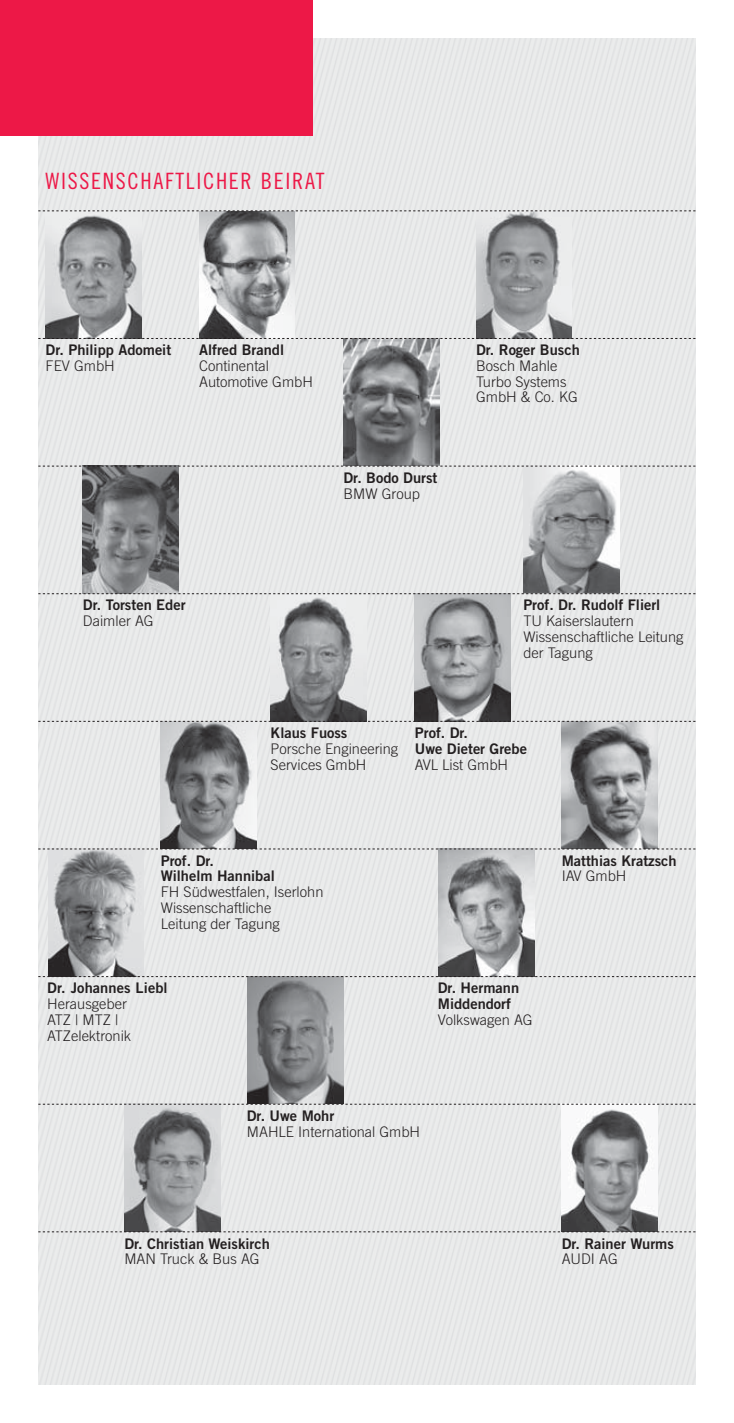
<style>
.page{position:relative;width:734px;height:1423px;background:#fff}
.page>*{position:absolute;margin:0;border:0;box-sizing:border-box;transform-origin:0 0}
.t1{font:22.5px "Trade Gothic LT Std Cn 18";letter-spacing:.075em;color:#ed1847}
.t2{font:300 14.62px/15.8px "Trade Gothic LT Std";color:#231f20}
.t3{font:14.62px/15.8px "Trade Gothic LT Std Bd 2";color:#231f20}
</style>
<div class="page">
<div style="left:38px;top:38px;width:657px;height:1346px;background:#e9eaea"></div>
<div style="left:0;top:0;width:313px;height:136px;background:#ed1847"></div>
<img style="left:83px;top:466px;width:96px;height:127px">
<img style="left:343px;top:339px;width:96px;height:126px">
<img style="left:523px;top:466px;width:96px;height:127px">
<img style="left:270px;top:594px;width:96px;height:127px">
<img style="left:415px;top:594px;width:95px;height:127px">
<img style="left:161px;top:722px;width:95px;height:126px">
<img style="left:439px;top:849px;width:95px;height:127px">
<img style="left:48px;top:849px;width:96px;height:127px">
<img style="left:248px;top:977px;width:95px;height:126px">
<img style="left:124px;top:1104px;width:96px;height:127px">
<img style="left:561px;top:1104px;width:96px;height:127px">
<img style="left:561px;top:722px;width:96px;height:126px">
<img style="left:199px;top:212px;width:96px;height:126px">
<img style="left:476px;top:211px;width:95px;height:127px">
<img style="left:46px;top:211px;width:95px;height:127px">
<svg style="left:38px;top:465px;width:657px;height:1px"></svg>
<svg style="left:38px;top:848px;width:657px;height:1px"></svg>
<svg style="left:38px;top:976px;width:657px;height:1px"></svg>
<svg style="left:38px;top:1103px;width:657px;height:1px"></svg>
<svg style="left:38px;top:1231px;width:657px;height:1px"></svg>
<svg style="left:38px;top:593px;width:657px;height:1px"></svg>
<svg style="left:38px;top:338px;width:657px;height:1px"></svg>
<svg style="left:38px;top:210px;width:657px;height:1px"></svg>
<svg style="left:38px;top:721px;width:657px;height:1px"></svg>
<h1 class="t1" style="left:46px;top:172px;width:280px">WISSENSCHAFTLICHER BEIRAT</h1>
<p class="t3" style="left:46px;top:344px;width:127px">Dr. Philipp Adomeit</p>
<p class="t2" style="left:46px;top:359px;width:71px">FEV GmbH</p>
<p class="t3" style="left:199px;top:344px;width:86px">Alfred Brandl</p>
<p class="t2" style="left:199px;top:359px;width:115px">Continental<br>Automotive GmbH</p>
<p class="t3" style="left:343px;top:471px;width:95px">Dr. Bodo Durst</p>
<p class="t2" style="left:343px;top:487px;width:78px">BMW Group</p>
<p class="t3" style="left:83px;top:599px;width:104px">Dr. Torsten Eder</p>
<p class="t2" style="left:83px;top:615px;width:72px">Daimler AG</p>
<p class="t3" style="left:476px;top:344px;width:105px">Dr. Roger Busch</p>
<p class="t2" style="left:476px;top:359px;width:103px">Bosch Mahle<br>Turbo Systems<br>GmbH &amp; Co. KG</p>
<p class="t3" style="left:523px;top:599px;width:138px">Prof. Dr. Rudolf Flierl</p>
<p class="t2" style="left:523px;top:615px;width:162px">TU Kaiserslautern<br>Wissenschaftliche Leitung der Tagung</p>
<p class="t3" style="left:270px;top:726px;width:78px">Klaus Fuoss</p>
<p class="t2" style="left:270px;top:742px;width:129px">Porsche Engineering<br>Services GmbH</p>
<p class="t3" style="left:415px;top:726px;width:114px">Prof. Dr.<br>Uwe Dieter Grebe</p>
<p class="t2" style="left:415px;top:758px;width:95px">AVL List GmbH</p>
<p class="t3" style="left:161px;top:854px;width:115px">Prof. Dr.<br>Wilhelm Hannibal</p>
<p class="t2" style="left:161px;top:885px;width:164px">FH Südwestfalen, Iserlohn<br>Wissenschaftliche<br>Leitung der Tagung</p>
<p class="t3" style="left:47px;top:981px;width:122px">Dr. Johannes Liebl</p>
<p class="t2" style="left:47px;top:997px;width:85px">Herausgeber<br>ATZ | MTZ |<br>ATZelektronik</p>
<p class="t3" style="left:438px;top:981px;width:83px">Dr. Hermann<br>Middendorf</p>
<p class="t2" style="left:438px;top:1013px;width:96px">Volkswagen AG</p>
<p class="t3" style="left:247px;top:1109px;width:89px">Dr. Uwe Mohr</p>
<p class="t2" style="left:247px;top:1125px;width:175px">MAHLE International GmbH</p>
<p class="t3" style="left:561px;top:854px;width:116px">Matthias Kratzsch</p>
<p class="t2" style="left:561px;top:870px;width:66px">IAV GmbH</p>
<p class="t3" style="left:124px;top:1237px;width:147px">Dr. Christian Weiskirch</p>
<p class="t2" style="left:124px;top:1252px;width:137px">MAN Truck &amp; Bus AG</p>
<p class="t3" style="left:561px;top:1237px;width:114px">Dr. Rainer Wurms</p>
<p class="t2" style="left:561px;top:1252px;width:58px">AUDI AG</p>
</div>
